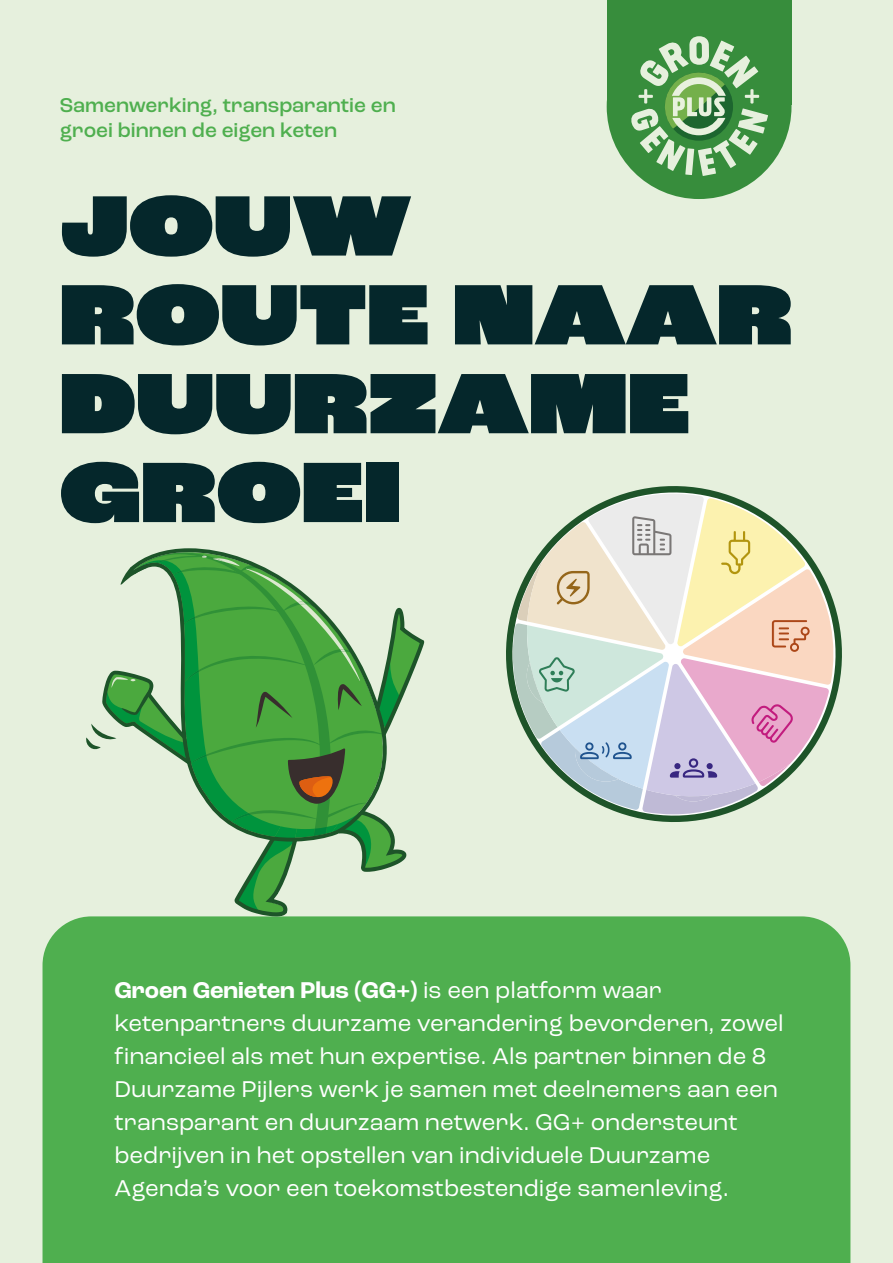
<style>
.page{position:relative;width:893px;height:1263px;background:#e6f0dd}
.page>*{position:absolute;margin:0;border:0;box-sizing:border-box;transform-origin:0 0}
.t1{font:800 expanded 90px/88.8px "Roc Grotesk";color:#05272b}
.t2{font:24px/33px "Roc Grotesk";color:#fff}
.t3{font:500 21px/25.5px "Roc Grotesk";color:#4faf4f}
.s1{font-weight:700}
</style>
<div class="page">
<div style="left:43px;top:916px;width:807px;height:347px;background:#4faf4f"></div>
<svg style="left:154px;top:548px;width:75px;height:6px"></svg>
<svg style="left:86px;top:554px;width:338px;height:362px"></svg>
<svg style="left:506px;top:486px;width:336px;height:336px"></svg>
<svg style="left:508px;top:493px;width:330px;height:321px"></svg>
<div style="left:607px;top:0;width:184px;height:104px;background:#378d3c"></div>
<div style="left:607px;top:14px;width:184px;height:185px;background:#378d3c;border-radius:50%"></div>
<svg style="left:630px;top:36px;width:138px;height:140px"></svg>
<p class="t3" style="left:60px;top:92px;width:338px">Samenwerking, transparantie en groei binnen de eigen keten</p>
<h1 class="t1" style="left:60px;top:187px;width:734px">JOUW<br>ROUTE NAAR<br>DUURZAME<br>GROEI</h1>
<p class="t2" style="left:114px;top:974px;width:671px"><span class="s1">Groen Genieten Plus (GG+)</span> is een platform waar ketenpartners duurzame verandering bevorderen, zowel financieel als met hun expertise. Als partner binnen de 8<br>Duurzame Pijlers werk je samen met deelnemers aan een transparant en duurzaam netwerk. GG+ ondersteunt bedrijven in het opstellen van individuele Duurzame Agenda’s voor een toekomstbestendige samenleving.</p>
</div>
